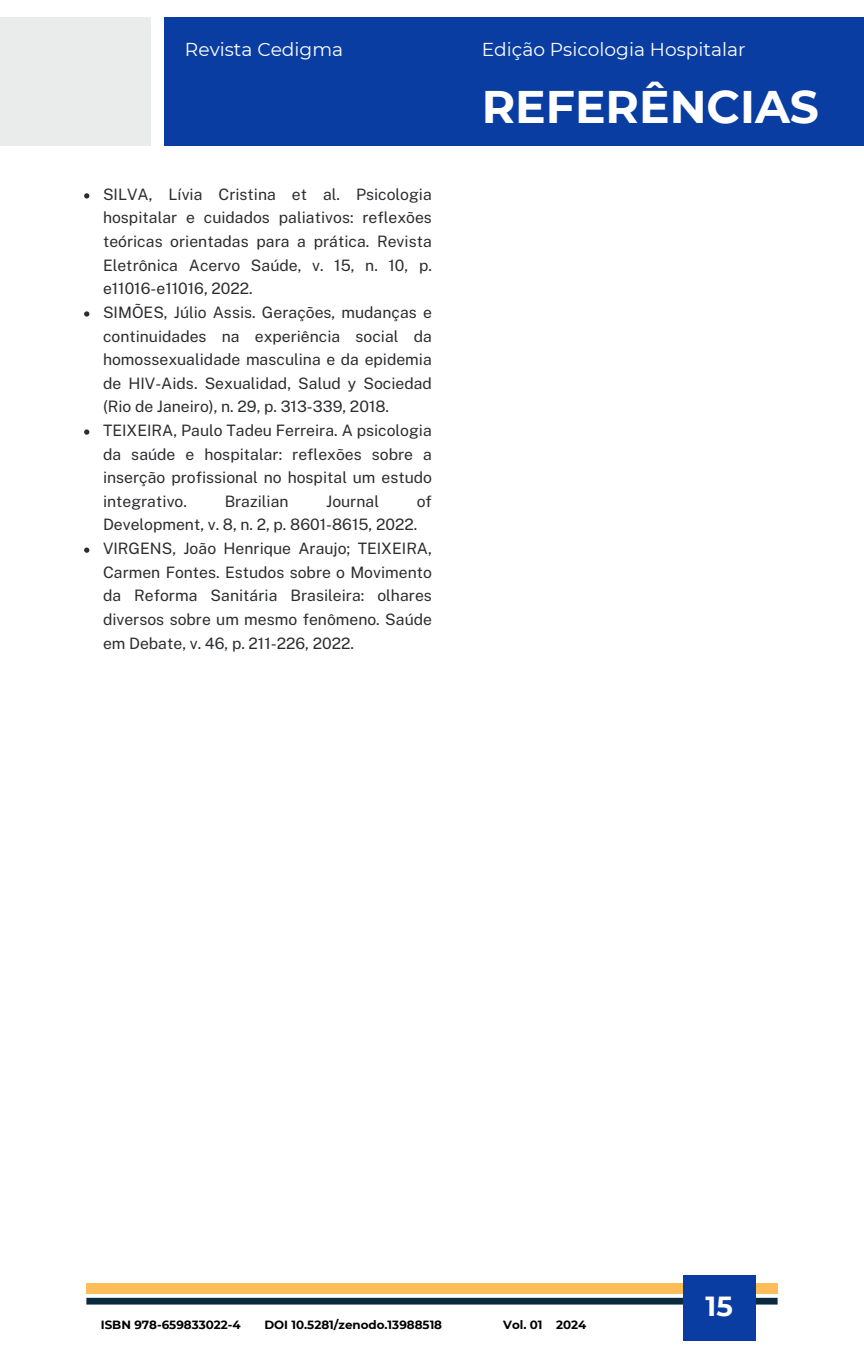
<style>
.page{position:relative;width:864px;height:1350px;background:#fff}
.page>*{position:absolute;margin:0;border:0;box-sizing:border-box;transform-origin:0 0}
.t1{font:700 45.68px "Montserrat";color:#fff}
.t2{font:700 27.68px "Montserrat";color:#fff}
.t3{font:18.68px "Montserrat";color:#fff}
.t4{font:15.75px/23.6px "Public Sans";color:#2b2c30;text-align:justify}
.t5{font:700 11.92px "Montserrat";color:#000}
</style>
<div class="page">
<div style="left:0;top:17px;width:151px;height:128px;background:#eaebeb"></div>
<div style="left:164px;top:17px;width:700px;height:128px;background:#093da2"></div>
<div style="left:86px;top:1298px;width:692px;height:7px;background:#0a2b3e"></div>
<div style="left:86px;top:1283px;width:692px;height:11px;background:#ffbd59"></div>
<div style="left:683px;top:1275px;width:72px;height:65px;background:#093da2"></div>
<svg style="left:84px;top:193px;width:5px;height:6px"></svg>
<svg style="left:84px;top:311px;width:5px;height:6px"></svg>
<svg style="left:84px;top:429px;width:5px;height:6px"></svg>
<svg style="left:84px;top:548px;width:5px;height:5px"></svg>
<h2 class="t3" style="left:185px;top:38px;width:160px">Revista Cedigma</h2>
<h1 class="t3" style="left:482px;top:38px;width:265px">Edição Psicologia Hospitalar</h1>
<p class="t4" style="left:103px;top:182px;width:330px">SILVA, Lívia Cristina et al. Psicologia hospitalar e cuidados paliativos: reflexões teóricas orientadas para a prática. Revista Eletrônica Acervo Saúde, v. 15, n. 10, p. e11016-e11016, 2022.</p>
<p class="t4" style="left:103px;top:300px;width:330px">SIMÕES, Júlio Assis. Gerações, mudanças e continuidades na experiência social da homossexualidade masculina e da epidemia de HIV-Aids. Sexualidad, Salud y Sociedad (Rio de Janeiro), n. 29, p. 313-339, 2018.</p>
<p class="t4" style="left:103px;top:418px;width:330px">TEIXEIRA, Paulo Tadeu Ferreira. A psicologia da saúde e hospitalar: reflexões sobre a inserção profissional no hospital um estudo integrativo.</p>
<p class="t4" style="left:225px;top:489px;width:65px">Brazilian</p>
<p class="t4" style="left:326px;top:489px;width:54px">Journal</p>
<p class="t4" style="left:103px;top:489px;width:330px;text-indent:314px">of<br>Development, v. 8, n. 2, p. 8601-8615, 2022.</p>
<p class="t4" style="left:103px;top:537px;width:330px">VIRGENS, João Henrique Araujo; TEIXEIRA, Carmen Fontes. Estudos sobre o Movimento da Reforma Sanitária Brasileira: olhares diversos sobre um mesmo fenômeno. Saúde em Debate, v. 46, p. 211-226, 2022.</p>
<h2 class="t1" style="left:482px;top:79px;width:339px">REFERÊNCIAS</h2>
<p class="t2" style="left:706px;top:1289px;width:29px">15</p>
<h4 class="t5" style="left:101px;top:1318px;width:141px">ISBN 978-659833022-4</h4>
<p class="t5" style="left:264px;top:1318px;width:179px">DOI 10.5281/zenodo.13988518</p>
<p class="t5" style="left:503px;top:1318px;width:85px">Vol. 01 2024</p>
</div>
